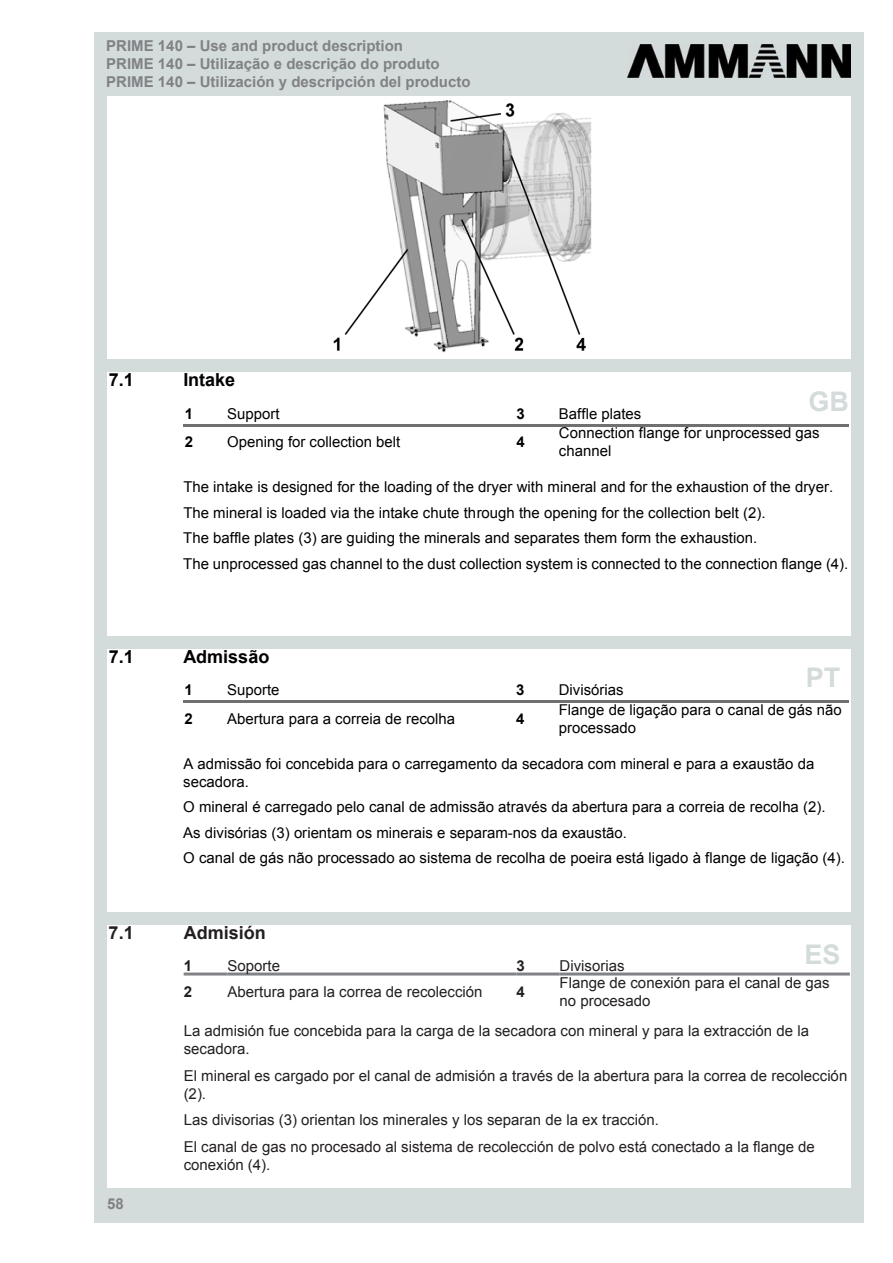
<style>
.page{position:relative;width:893px;height:1263px;background:#fff}
.page>*{position:absolute;margin:0;border:0;box-sizing:border-box;transform-origin:0 0}
.t1{font:700 27px "Arial";color:#d4dbdb}
.t2{font:700 18px "Arial";color:#000}
.sub1{font:700 18px "Arial";color:#231f20}
.t3{font:15px/25.5px "Arial";color:#000}
.texto2{font:15px/18px "Arial";color:#231f20}
.t4{font:700 15px/18px "Arial";color:#808285}
.texto1{font:15px/18px "Arial";color:#231f20}
.t5{font:700 15px "Arial";color:#000}
.texto1-2{font:700 15px "Arial";color:#231f20}
</style>
<div class="page">
<div style="left:94px;top:32px;width:770px;height:64px;background:#d4dbdb"></div>
<div style="left:94px;top:83px;width:13px;height:1140px;background:#d4dbdb"></div>
<div style="left:851px;top:83px;width:13px;height:1140px;background:#d4dbdb"></div>
<div style="left:107px;top:1188px;width:744px;height:35px;background:#d4dbdb"></div>
<div style="left:107px;top:359px;width:744px;height:13px;background:#d4dbdb"></div>
<div style="left:107px;top:636px;width:744px;height:12px;background:#d4dbdb"></div>
<div style="left:107px;top:912px;width:744px;height:13px;background:#d4dbdb"></div>
<img style="left:628px;top:45px;width:223px;height:33px">
<img style="left:333px;top:101px;width:259px;height:252px">
<hr style="left:183px;top:424px;width:666px;height:3px;background:#707070">
<hr style="left:183px;top:700px;width:666px;height:3px;background:#707070">
<hr style="left:184px;top:972px;width:43px;height:3px;background:#808285">
<hr style="left:227px;top:972px;width:290px;height:3px;background:#808285">
<hr style="left:517px;top:972px;width:43px;height:3px;background:#808285">
<hr style="left:560px;top:972px;width:290px;height:3px;background:#808285">
<p class="t4" style="left:106px;top:37px;width:366px">PRIME 140 – Use and product description<br>PRIME 140 – Utilização e descrição do produto<br>PRIME 140 – Utilización y descripción del producto</p>
<p class="t2" style="left:109px;top:367px;width:27px">7.1</p>
<p class="t2" style="left:183px;top:367px;width:53px">Intake</p>
<p class="t1" style="left:808px;top:382px;width:42px">GB</p>
<p class="t5" style="left:185px;top:403px;width:10px">1</p>
<p class="t3" style="left:227px;top:401px;width:54px">Support</p>
<p class="t5" style="left:516px;top:403px;width:10px">3</p>
<p class="t3" style="left:559px;top:401px;width:84px">Baffle plates</p>
<p class="t5" style="left:185px;top:431px;width:10px">2</p>
<p class="t3" style="left:227px;top:429px;width:174px">Opening for collection belt</p>
<p class="t5" style="left:516px;top:431px;width:10px">4</p>
<p class="t3" style="left:559px;top:424px;width:262px;line-height:18px">Connection flange for unprocessed gas channel</p>
<p class="t3" style="left:183px;top:474px;width:667px">The intake is designed for the loading of the dryer with mineral and for the exhaustion of the dryer.<br>The mineral is loaded via the intake chute through the opening for the collection belt (2).<br>The baffle plates (3) are guiding the minerals and separates them form the exhaustion.<br>The unprocessed gas channel to the dust collection system is connected to the connection flange (4).</p>
<p class="t2" style="left:109px;top:644px;width:27px">7.1</p>
<p class="t2" style="left:183px;top:644px;width:87px">Admissão</p>
<p class="t1" style="left:806px;top:659px;width:36px">PT</p>
<p class="t5" style="left:185px;top:679px;width:10px">1</p>
<p class="t3" style="left:227px;top:677px;width:54px">Suporte</p>
<p class="t5" style="left:516px;top:679px;width:10px">3</p>
<p class="t3" style="left:559px;top:677px;width:66px">Divisórias</p>
<p class="t5" style="left:185px;top:708px;width:10px">2</p>
<p class="t3" style="left:227px;top:705px;width:230px">Abertura para a correia de recolha</p>
<p class="t5" style="left:516px;top:708px;width:10px">4</p>
<p class="t3" style="left:559px;top:700px;width:285px;line-height:18px">Flange de ligação para o canal de gás não processado</p>
<p class="t3" style="left:183px;top:754px;width:632px;line-height:18px">A admissão foi concebida para o carregamento da secadora com mineral e para a exaustão da secadora.</p>
<p class="t3" style="left:183px;top:794px;width:663px">O mineral é carregado pelo canal de admissão através da abertura para a correia de recolha (2).<br>As divisórias (3) orientam os minerais e separam-nos da exaustão.<br>O canal de gás não processado ao sistema de recolha de poeira está ligado à flange de ligação (4).</p>
<p class="sub1" style="left:109px;top:920px;width:27px">7.1</p>
<p class="sub1" style="left:184px;top:920px;width:84px">Admisión</p>
<p class="texto1-2" style="left:184px;top:955px;width:10px">1</p>
<p class="texto1" style="left:227px;top:956px;width:54px">Soporte</p>
<p class="texto1-2" style="left:517px;top:955px;width:10px">3</p>
<p class="texto1" style="left:560px;top:956px;width:66px">Divisorias</p>
<p class="texto1-2" style="left:184px;top:981px;width:10px">2</p>
<p class="texto1" style="left:227px;top:983px;width:257px">Abertura para la correa de recolección</p>
<p class="texto1-2" style="left:517px;top:981px;width:10px">4</p>
<p class="texto1" style="left:560px;top:974px;width:272px">Flange de conexión para el canal de gas no procesado</p>
<p class="texto2" style="left:184px;top:1022px;width:627px">La admisión fue concebida para la carga de la secadora con mineral y para la extracción de la secadora.</p>
<p class="texto2" style="left:184px;top:1066px;width:665px">El mineral es cargado por el canal de admisión a través de la abertura para la correa de recolección (2).</p>
<p class="texto2" style="left:184px;top:1111px;width:477px">Las divisorias (3) orientan los minerales y los separan de la ex tracción.</p>
<p class="texto2" style="left:184px;top:1137px;width:633px">El canal de gas no procesado al sistema de recolección de polvo está conectado a la flange de conexión (4).</p>
<p class="t1" style="left:804px;top:935px;width:38px">ES</p>
<p class="t4" style="left:107px;top:1195px;width:18px">58</p>
</div>
